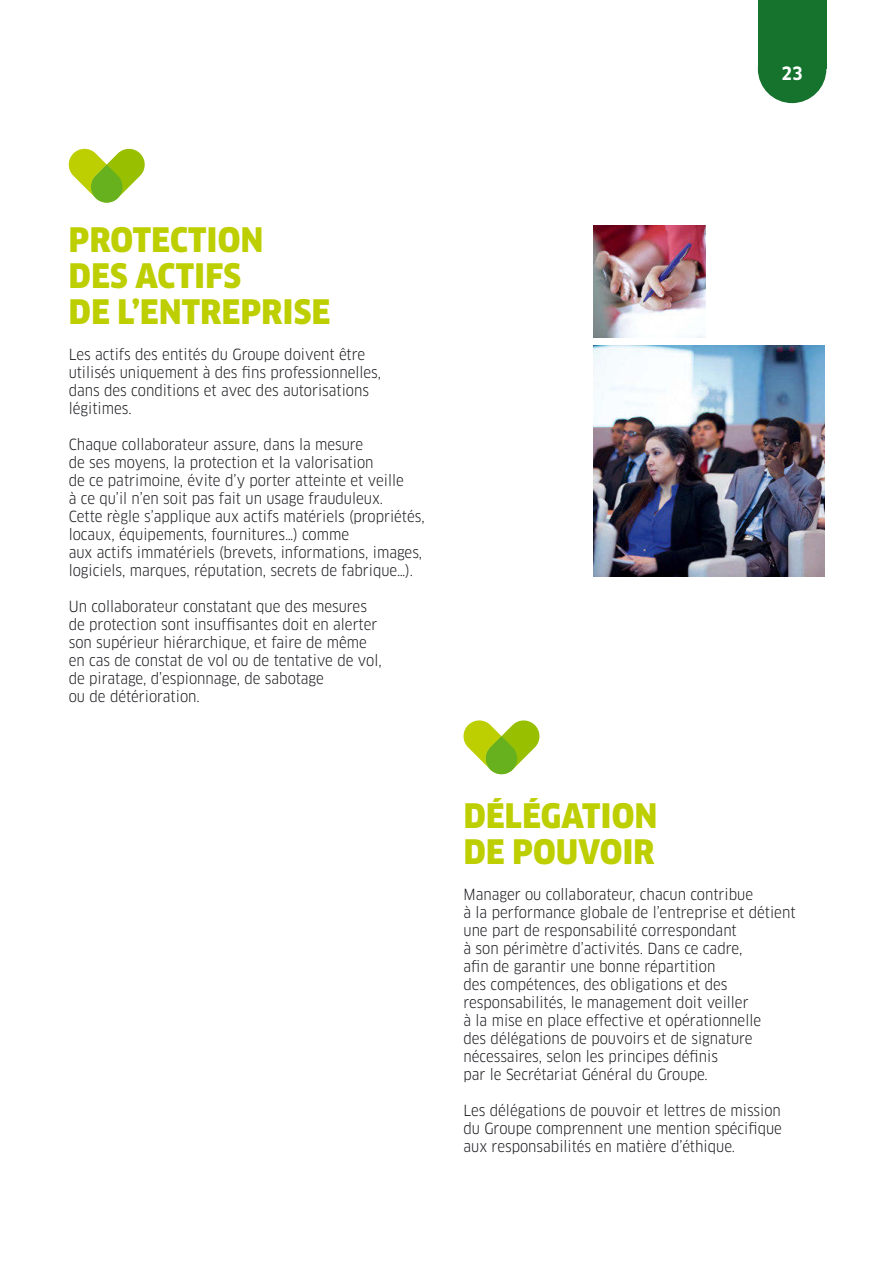
<style>
.page{position:relative;width:893px;height:1263px;background:#fff}
.page>*{position:absolute;margin:0;border:0;box-sizing:border-box;transform-origin:0 0}
.t1{font:900 condensed 33px/36px "Clan OT";letter-spacing:.01em;color:#bdcf00}
.t2{font:700 condensed 18px "Clan OT";color:#fff}
.t3{font:condensed 15px/18px "Clan OT";color:#1b1c20}
</style>
<div class="page">
<div style="left:758px;top:0;width:68px;height:69px;background:#15732d"></div>
<div style="left:758px;top:35px;width:68px;height:68px;background:#15732d;border-radius:50%"></div>
<svg style="left:68px;top:148px;width:77px;height:55px"></svg>
<svg style="left:463px;top:720px;width:77px;height:55px"></svg>
<img style="left:594px;top:345px;width:230px;height:231px">
<img style="left:594px;top:226px;width:111px;height:111px">
<p class="t2" style="left:781px;top:63px;width:23px">23</p>
<h1 class="t1" style="left:69px;top:222px;width:263px">PROTECTION<br>DES ACTIFS<br>DE L’ENTREPRISE</h1>
<p class="t3" style="left:69px;top:345px;width:314px">Les actifs des entités du Groupe doivent être utilisés uniquement à des fins professionnelles, dans des conditions et avec des autorisations légitimes.</p>
<p class="t3" style="left:69px;top:435px;width:357px">Chaque collaborateur assure, dans la mesure<br>de ses moyens, la protection et la valorisation<br>de ce patrimoine, évite d’y porter atteinte et veille<br>à ce qu’il n’en soit pas fait un usage frauduleux.<br>Cette règle s’applique aux actifs matériels (propriétés, locaux, équipements, fournitures…) comme<br>aux actifs immatériels (brevets, informations, images, logiciels, marques, réputation, secrets de fabrique…).</p>
<p class="t3" style="left:69px;top:597px;width:315px">Un collaborateur constatant que des mesures de protection sont insuffisantes doit en alerter son supérieur hiérarchique, et faire de même en cas de constat de vol ou de tentative de vol, de piratage, d’espionnage, de sabotage<br>ou de détérioration.</p>
<h1 class="t1" style="left:464px;top:798px;width:195px">DÉLÉGATION<br>DE POUVOIR</h1>
<p class="t3" style="left:463px;top:885px;width:334px">Manager ou collaborateur, chacun contribue<br>à la performance globale de l’entreprise et détient une part de responsabilité correspondant<br>à son périmètre d’activités. Dans ce cadre,<br>afin de garantir une bonne répartition<br>des compétences, des obligations et des responsabilités, le management doit veiller<br>à la mise en place effective et opérationnelle<br>des délégations de pouvoirs et de signature nécessaires, selon les principes définis<br>par le Secrétariat Général du Groupe.</p>
<p class="t3" style="left:463px;top:1101px;width:320px;text-align:justify">Les délégations de pouvoir et lettres de mission du Groupe comprennent une mention spécifique aux responsabilités en matière d’éthique.</p>
</div>
